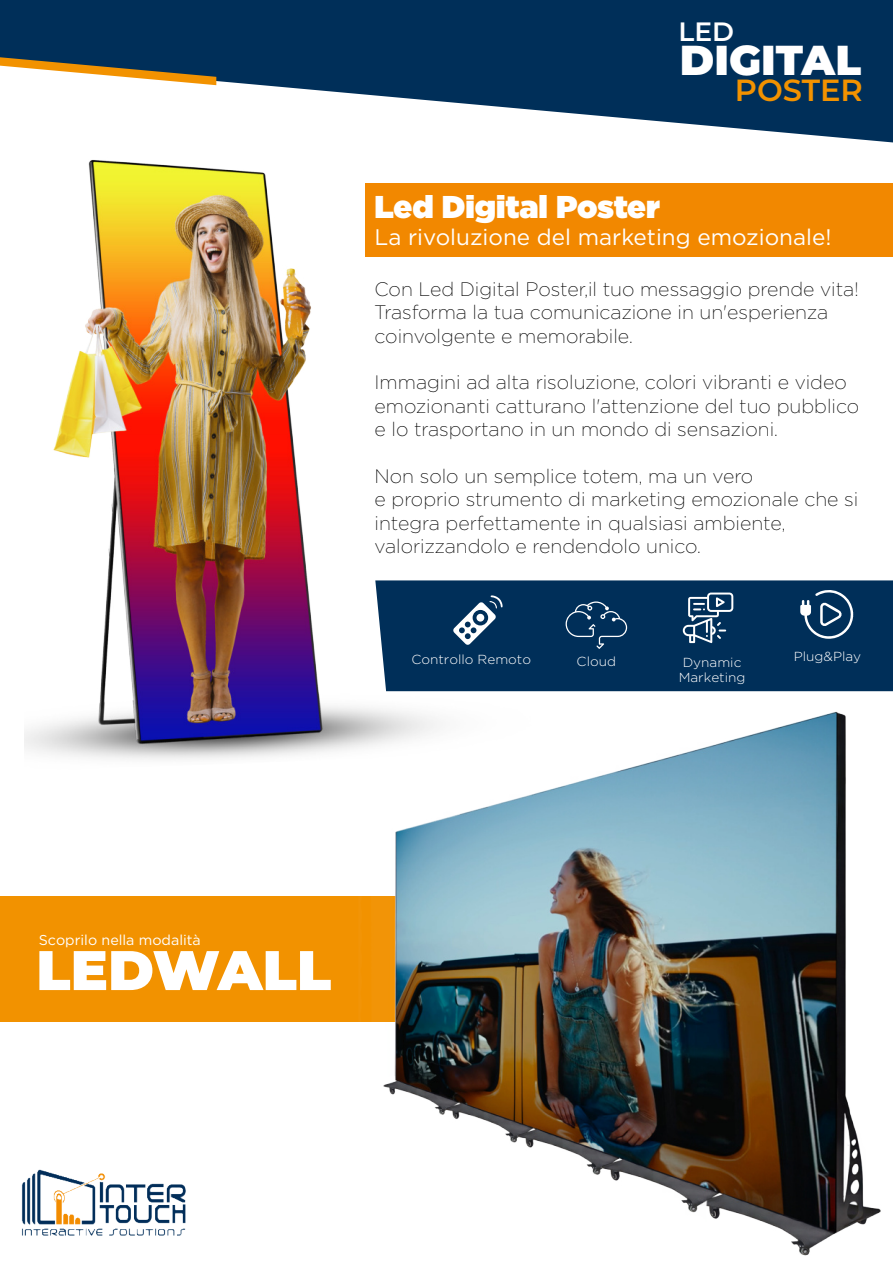
<style>
.page{position:relative;width:893px;height:1263px;background:#fff}
.page>*{position:absolute;margin:0;border:0;box-sizing:border-box;transform-origin:0 0}
.t1{font:900 55.65px "Montserrat";color:#fff}
.t2{font:900 41.85px "Montserrat";color:#fff}
.t3{font:900 31.5px "Gotham";color:#fff}
.t4{font:600 30.6px "Montserrat";color:#f29200}
.t5{font:600 26.55px "Montserrat";color:#fff}
.t6{font:22.5px "Gotham";color:#fff}
.t7{font:200 19.5px/23.4px "Gotham";color:#000}
.t8{font:14.25px "Gotham";color:#fff}
.t9{font:300 13.05px/15.8px "Gotham";color:#fff;text-align:center;scale:1.04 1}
</style>
<div class="page">
<div style="left:0;top:896px;width:480px;height:126px;background:#f29200"></div>
<img style="left:25px;top:160px;width:555px;height:600px">
<img style="left:328px;top:696px;width:553px;height:560px">
<div style="left:365px;top:183px;width:528px;height:73px;background:#f28800"></div>
<svg style="left:0;top:0;width:893px;height:142px;fill:#002f59"></svg>
<svg style="left:0;top:57px;width:216px;height:28px"></svg>
<img style="left:21px;top:1169px;width:165px;height:67px">
<div style="left:375px;top:580px;width:518px;height:111px;background:#002f59"></div>
<svg style="left:453px;top:595px;width:50px;height:50px"></svg>
<svg style="left:566px;top:601px;width:61px;height:48px;background:#1c456b"></svg>
<svg style="left:683px;top:592px;width:50px;height:51px;background:#426584"></svg>
<svg style="left:800px;top:589px;width:53px;height:50px"></svg>
<h3 class="t5" style="left:679px;top:17px;width:57px">LED</h3>
<h2 class="t2" style="left:680px;top:36px;width:183px">DIGITAL</h2>
<h3 class="t4" style="left:735px;top:73px;width:130px">POSTER</h3>
<h3 class="t3" style="left:375px;top:193px;width:287px">Led Digital Poster</h3>
<p class="t6" style="left:375px;top:227px;width:458px">La rivoluzione del marketing emozionale!</p>
<p class="t7" style="left:375px;top:278px;width:485px">Con Led Digital Poster,il tuo messaggio prende vita!<br>Trasforma la tua comunicazione in un'esperienza coinvolgente e memorabile.</p>
<p class="t7" style="left:375px;top:372px;width:486px">Immagini ad alta risoluzione, colori vibranti e video emozionanti catturano l'attenzione del tuo pubblico e lo trasportano in un mondo di sensazioni.</p>
<p class="t7" style="left:375px;top:465px;width:485px">Non solo un semplice totem, ma un vero<br>e proprio strumento di marketing emozionale che si integra perfettamente in qualsiasi ambiente, valorizzandolo e rendendolo unico.</p>
<p class="t9" style="left:411px;top:652px;width:117px">Controllo Remoto</p>
<p class="t9" style="left:577px;top:654px;width:39px">Cloud</p>
<p class="t9" style="left:679px;top:655px;width:66px">Dynamic<br>Marketing</p>
<p class="t9" style="left:794px;top:649px;width:66px">Plug&amp;Play</p>
<p class="t8" style="left:39px;top:933px;width:164px">Scoprilo nella modalità</p>
<h1 class="t1" style="left:36px;top:938px;width:296px">LEDWALL</h1>
</div>
